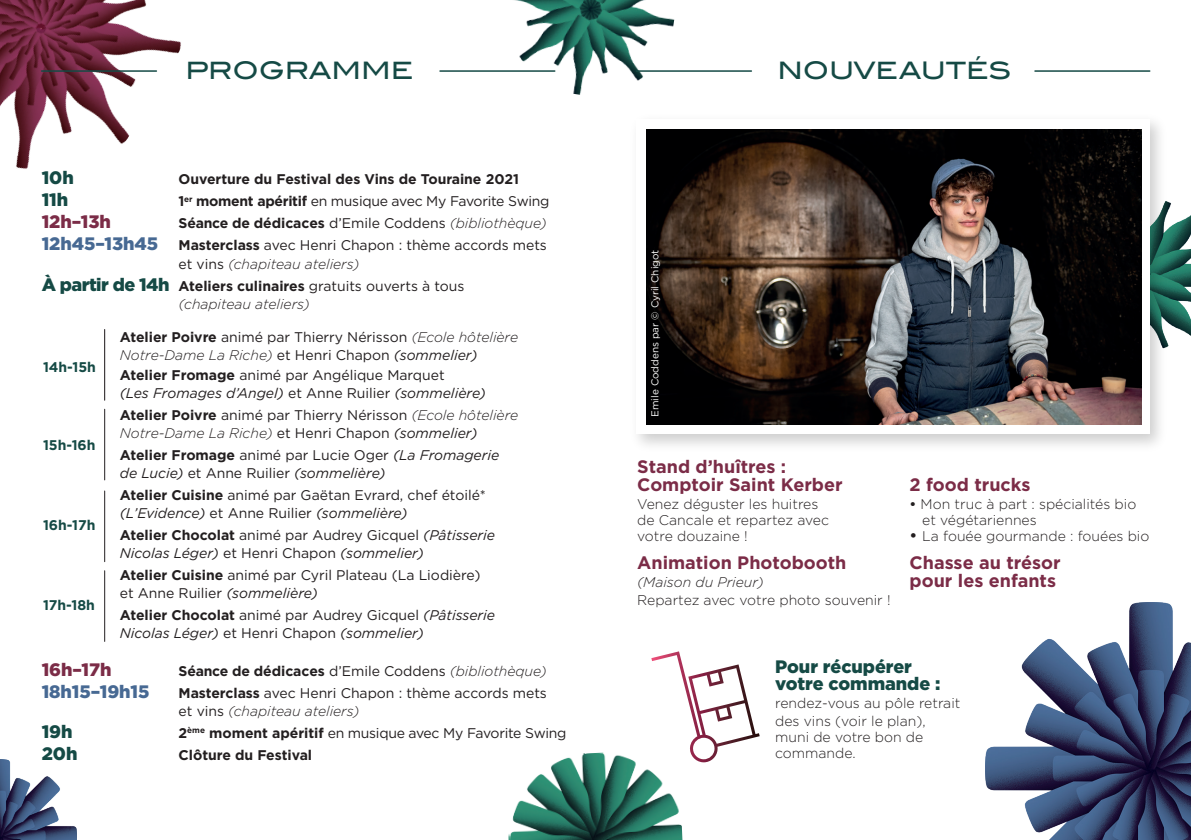
<style>
.page{position:relative;width:1191px;height:840px;background:#fff}
.page>*{position:absolute;margin:0;border:0;box-sizing:border-box;transform-origin:0 0}
.t1{font:500 24px "Blair ITC";color:#154a45}
.t2{font:700 18px/18px "Gotham";color:#7b2c47}
.t3{font:900 18px/17.2px "Gotham";color:#154a45}
.t4{font:900 18px "Gotham";color:#7b2c47}
.t5{font:900 18px "Gotham";color:#476993}
.t6{font:14px/18px "Gotham";color:#231f20}
.t7{font:italic 14px/18px "Gotham";color:#231f20}
.t8{font:300 14px/16px "Gotham";color:#231f20}
.t9{font:700 14px "Gotham";letter-spacing:-.005em;color:#231f20}
.t10{font:14px "Gotham";letter-spacing:-.02em;color:#231f20}
.t11{font:italic 300 14px "Gotham";color:#231f20}
.t12{font:700 14px "Gotham";color:#154a45}
.t13{font:10px "Gotham";color:#fff}
.s1{font-weight:700}
.s2{font-weight:300;font-style:italic}
.s3{font-weight:900;font-size:18px;color:#476993}
.s4{font-weight:900;font-size:18px;color:#154a45}
.s5{font-style:italic}
.s6{font-weight:700;font-style:normal}
.s7{font-style:normal}
.s8{font-weight:400}
.s9{font-weight:500}
.s10{font-weight:500;font-size:16px}
</style>
<div class="page">
<img style="left:0;top:0;width:181px;height:169px">
<img style="left:508px;top:752px;width:174px;height:87px">
<img style="left:514px;top:0;width:161px;height:95px">
<img style="left:1172px;top:215px;width:19px;height:121px">
<img style="left:985px;top:602px;width:206px;height:237px">
<img style="left:0;top:759px;width:76px;height:80px">
<hr style="left:104px;top:329px;width:1px;height:71px;background:#231f20">
<img style="left:638px;top:121px;width:534px;height:325px">
<div style="left:636px;top:120px;width:513px;height:314px;background:#fff"></div>
<img style="left:646px;top:129px;width:495px;height:295px">
<hr style="left:42px;top:70px;width:114px;height:2px;background:#154a45">
<hr style="left:440px;top:70px;width:115px;height:2px;background:#154a45">
<hr style="left:636px;top:70px;width:115px;height:2px;background:#154a45">
<hr style="left:1035px;top:70px;width:114px;height:2px;background:#154a45">
<svg style="left:651px;top:651px;width:108px;height:110px"></svg>
<hr style="left:104px;top:409px;width:1px;height:70px;background:#231f20">
<hr style="left:104px;top:490px;width:1px;height:71px;background:#231f20">
<hr style="left:104px;top:570px;width:1px;height:71px;background:#231f20">
<h1 class="t1" style="left:185px;top:55px;width:229px">PROGRAMME</h1>
<p class="t3" style="left:42px;top:169px;width:34px">10h</p>
<p class="t9" style="left:179px;top:170px;width:342px">Ouverture du Festival des Vins de Touraine 2021</p>
<p class="t3" style="left:42px;top:191px;width:28px">11h</p>
<p class="t10" style="left:179px;top:192px;width:372px"><span class="s1">1</span><sup>er</sup> <span class="s1">moment apéritif</span> en musique avec My Favorite Swing</p>
<p class="t4" style="left:42px;top:209px;width:71px">12h–13h</p>
<p class="t6" style="left:42px;top:212px;width:506px;line-height:22px;text-align:right"><span class="s1">Séance de dédicaces</span> d’Emile Coddens <span class="s2">(bibliothèque)<br></span><span class="s3">12h45–13h45</span> <span class="s1">Masterclass</span> avec Henri Chapon : thème accords mets</p>
<p class="t6" style="left:42px;top:252px;width:424px;line-height:22px;text-indent:137px">et vins <span class="s2">(chapiteau ateliers)<br></span><span class="s4">À partir de 14h</span> <span class="s1">Ateliers culinaires</span> gratuits ouverts à tous</p>
<p class="t11" style="left:179px;top:294px;width:133px">(chapiteau ateliers)</p>
<p class="t12" style="left:43px;top:357px;width:54px">14h-15h</p>
<p class="t12" style="left:43px;top:435px;width:54px">15h-16h</p>
<p class="t12" style="left:43px;top:515px;width:54px">16h-17h</p>
<p class="t12" style="left:43px;top:595px;width:53px">17h-18h</p>
<p class="t6" style="left:120px;top:327px;width:400px"><span class="s1">Atelier Poivre</span> animé par Thierry Nérisson <span class="s2">(Ecole hôtelière<br>Notre-Dame La Riche)</span> et Henri Chapon <span class="s5">(sommelier)</span></p>
<p class="t6" style="left:120px;top:365px;width:367px"><span class="s1">Atelier Fromage</span> animé par Angélique Marquet<br><span class="s5">(Les Fromages d’Angel)</span> et Anne Ruilier <span class="s5">(sommelière)</span></p>
<p class="t6" style="left:120px;top:405px;width:400px"><span class="s1">Atelier Poivre</span> animé par Thierry Nérisson <span class="s2">(Ecole hôtelière<br>Notre-Dame La Riche)</span> et Henri Chapon <span class="s5">(sommelier)</span></p>
<p class="t7" style="left:120px;top:445px;width:381px"><span class="s6">Atelier Fromage</span> <span class="s7">animé par Lucie Oger</span> (La Fromagerie de Lucie) <span class="s7">et Anne Ruilier</span> (sommelière)</p>
<p class="t6" style="left:120px;top:485px;width:367px"><span class="s1">Atelier Cuisine</span> animé par Gaëtan Evrard, chef étoilé* <span class="s5">(L’Evidence)</span> et Anne Ruilier <span class="s5">(sommelière)</span></p>
<p class="t7" style="left:120px;top:525px;width:377px"><span class="s6">Atelier Chocolat</span> <span class="s7">animé par Audrey Gicquel</span> (Pâtisserie<br>Nicolas Léger) <span class="s7">et Henri Chapon</span> (sommelier)</p>
<p class="t6" style="left:120px;top:565px;width:362px"><span class="s1">Atelier Cuisine</span> animé par Cyril Plateau (La Liodière) et Anne Ruilier <span class="s5">(sommelière)</span></p>
<p class="t7" style="left:120px;top:605px;width:377px"><span class="s6">Atelier Chocolat</span> <span class="s7">animé par Audrey Gicquel</span> (Pâtisserie<br>Nicolas Léger) <span class="s7">et Henri Chapon</span> (sommelier)</p>
<p class="t4" style="left:42px;top:656px;width:71px">16h–17h</p>
<p class="t9" style="left:179px;top:661px;width:370px">Séance de dédicaces <span class="s8">d’Emile Coddens</span> <span class="s2">(bibliothèque)</span></p>
<p class="t5" style="left:42px;top:678px;width:109px">18h15–19h15</p>
<p class="t6" style="left:179px;top:683px;width:370px"><span class="s1">Masterclass</span> avec Henri Chapon : thème accords mets et vins <span class="s2">(chapiteau ateliers)</span></p>
<p class="t3" style="left:42px;top:722px;width:32px">19h</p>
<p class="t10" style="left:179px;top:723px;width:389px"><span class="s1">2</span><sup>ème</sup> <span class="s1">moment apéritif</span> en musique avec My Favorite Swing</p>
<p class="t3" style="left:42px;top:744px;width:37px">20h</p>
<p class="t9" style="left:179px;top:745px;width:135px">Clôture du Festival</p>
<p class="t13" style="left:648px;top:416px;width:169px;rotate:-90deg">Emile Coddens par © Cyril Chigot</p>
<h1 class="t1" style="left:777px;top:55px;width:235px">NOUVEAUTÉS</h1>
<p class="t2" style="left:637px;top:457px;width:207px">Stand d’huîtres :<br>Comptoir Saint Kerber</p>
<p class="t8" style="left:637px;top:495px;width:193px">Venez déguster les huitres de Cancale et repartez avec votre douzaine !</p>
<p class="t2" style="left:637px;top:553px;width:211px">Animation Photobooth</p>
<p class="t11" style="left:637px;top:572px;width:128px">(Maison du Prieur)</p>
<p class="t8" style="left:637px;top:591px;width:255px">Repartez avec votre photo souvenir !</p>
<p class="t2" style="left:909px;top:475px;width:122px">2 food trucks</p>
<p class="t8" style="left:922px;top:495px;width:216px;text-indent:-13px"><span class="s9">•</span> Mon truc à part : spécialités bio et végétariennes</p>
<p class="t8" style="left:909px;top:527px;width:241px"><span class="s10">•</span> La fouée gourmande : fouées bio</p>
<p class="t2" style="left:909px;top:553px;width:153px">Chasse au trésor pour les enfants</p>
<p class="t3" style="left:775px;top:657px;width:167px">Pour récupérer votre commande :</p>
<p class="t8" style="left:775px;top:693px;width:187px;line-height:18px">rendez-vous au pôle retrait des vins (voir le plan),</p>
<p class="t8" style="left:775px;top:728px;width:150px">muni de votre bon de commande.</p>
</div>
